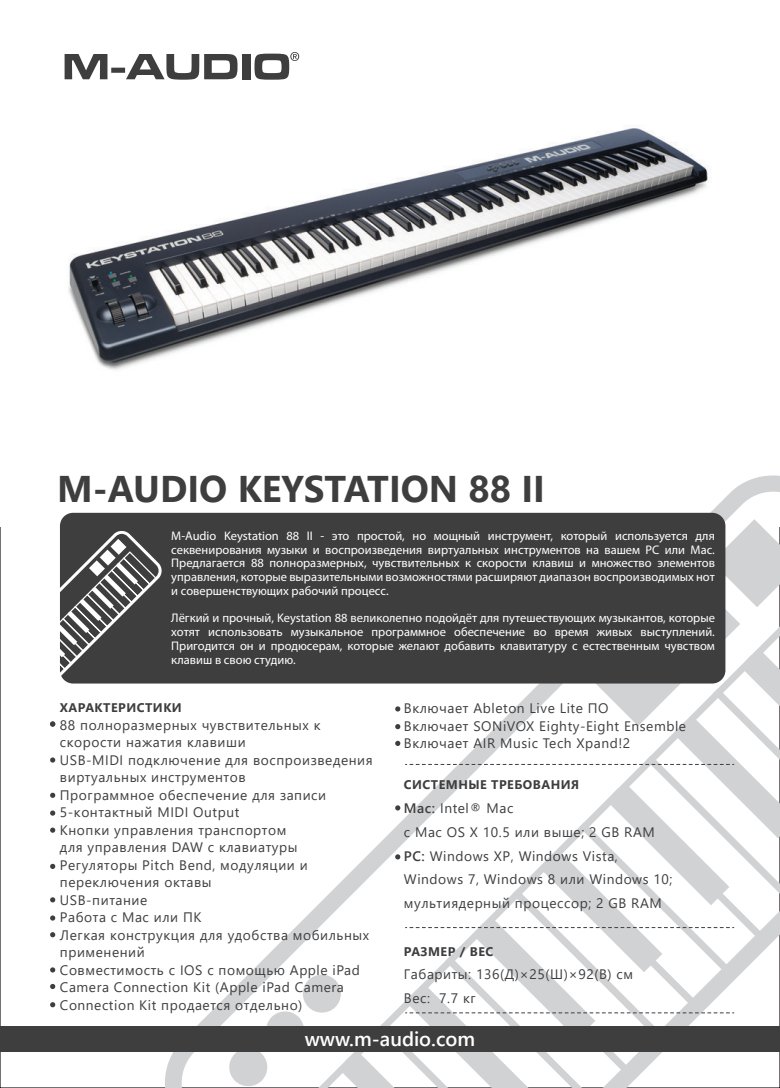
<style>
.page{position:relative;width:780px;height:1088px;background:#fff}
.page>*{position:absolute;margin:0;border:0;box-sizing:border-box;transform-origin:0 0}
.t1{font:700 37.12px "Segoe UI";color:#3e3e3f}
.t2{font:600 20px "Segoe UI";color:#fff}
.t3{font:13.75px/17.5px "Segoe UI";letter-spacing:.04em;color:#3e3e3f}
.t4{font:12.5px/13.8px "Myriad Pro";color:#fff;text-align:justify}
.t5{font:700 12.5px "Segoe UI";letter-spacing:.04em;color:#3e3e3f}
.s1{font-weight:600}
</style>
<div class="page">
<img style="left:60px;top:54px;width:649px;height:469px">
<svg style="left:159px;top:470px;width:621px;height:618px"></svg>
<svg style="left:65px;top:54px;width:42px;height:25px"></svg>
<div style="left:111px;top:68px;width:14px;height:5px;background:#3e3e3f"></div>
<svg style="left:126px;top:54px;width:111px;height:26px"></svg>
<div style="left:242px;top:54px;width:8px;height:25px;background:#3e3e3f"></div>
<svg style="left:254px;top:52px;width:45px;height:28px"></svg>
<div style="left:0;top:1026px;width:780px;height:26px;background:#3e3e3f"></div>
<svg style="left:50px;top:757px;width:5px;height:5px"></svg>
<svg style="left:50px;top:793px;width:5px;height:5px"></svg>
<svg style="left:50px;top:810px;width:5px;height:6px"></svg>
<svg style="left:50px;top:827px;width:5px;height:6px"></svg>
<svg style="left:50px;top:864px;width:5px;height:5px"></svg>
<svg style="left:50px;top:897px;width:5px;height:5px"></svg>
<svg style="left:50px;top:915px;width:5px;height:5px"></svg>
<svg style="left:50px;top:932px;width:5px;height:5px"></svg>
<svg style="left:50px;top:967px;width:5px;height:5px"></svg>
<svg style="left:50px;top:984px;width:5px;height:5px"></svg>
<svg style="left:50px;top:1002px;width:5px;height:5px"></svg>
<svg style="left:227px;top:519px;width:553px;height:569px"></svg>
<svg style="left:50px;top:721px;width:5px;height:5px"></svg>
<div style="left:60px;top:513px;width:665px;height:170px;background:#3e3e3f;border-radius:13px"></div>
<svg style="left:60px;top:531px;width:102px;height:150px"></svg>
<h1 class="t1" style="left:57px;top:459px;width:489px">M-AUDIO KEYSTATION 88 II</h1>
<p class="t4" style="left:171px;top:529px;width:545px">M-Audio Keystation 88 II - это простой, но мощный инструмент, который используется для секвенирования музыки и воспроизведения виртуальных инструментов на вашем PC или Mac.<br>Предлагается 88 полноразмерных, чувствительных к скорости клавиш и множество элементов управления, которые выразительными возможностями расширяют диапазон воспроизводимых нот и совершенствующих рабочий процесс.</p>
<p class="t4" style="left:171px;top:611px;width:545px">Лёгкий и прочный, Keystation 88 великолепно подойдёт для путешествующих музыкантов, которые хотят использовать музыкальное программное обеспечение во время живых выступлений.<br>Пригодится он и продюсерам, которые желают добавить клавитатуру с естественным чувством клавиш в свою студию.</p>
<p class="t5" style="left:60px;top:698px;width:123px">ХАРАКТЕРИСТИКИ</p>
<p class="t3" style="left:60px;top:716px;width:314px">88 полноразмерных чувствительных к скорости нажатия клавиши<br>USB-MIDI подключение для воспроизведения виртуальных инструментов<br>Программное обеспечение для записи<br>5-контактный MIDI Output<br>Кнопки управления транспортом<br>для управления DAW с клавиатуры<br>Регуляторы Pitch Bend, модуляции и переключения октавы<br>USB-питание<br>Работа с Mac или ПК<br>Легкая конструкция для удобства мобильных применений<br>Совместимость с IOS с помощью Apple iPad<br>Camera Connection Kit (Apple iPad Camera<br>Connection Kit продается отдельно)</p>
<p class="t3" style="left:404px;top:699px;width:284px">Включает Ableton Live Lite ПО<br>Включает SONiVOX Eighty-Eight Ensemble<br>Включает AIR Music Tech Xpand!2</p>
<p class="t5" style="left:404px;top:775px;width:177px">CИСТЕМНЫЕ ТРЕБОВАНИЯ</p>
<p class="t3" style="left:404px;top:796px;width:270px;line-height:23.8px"><span class="s1">Mac:</span> Intel® Mac<br>c Mac OS X 10.5 или выше; 2 GB RAM<br><span class="s1">PC:</span> Windows XP, Windows Vista,<br>Windows 7, Windows 8 или Windows 10; мультиядерный процессор; 2 GB RAM</p>
<p class="t5" style="left:404px;top:941px;width:91px">РАЗМЕР / ВЕС</p>
<p class="t3" style="left:404px;top:962px;width:230px;line-height:23.8px">Габариты: 136(Д)×25(Ш)×92(В) см<br>Вес: 7.7 кг</p>
<h2 class="t2" style="left:305px;top:1022px;width:172px">www.m-audio.com</h2>
</div>
